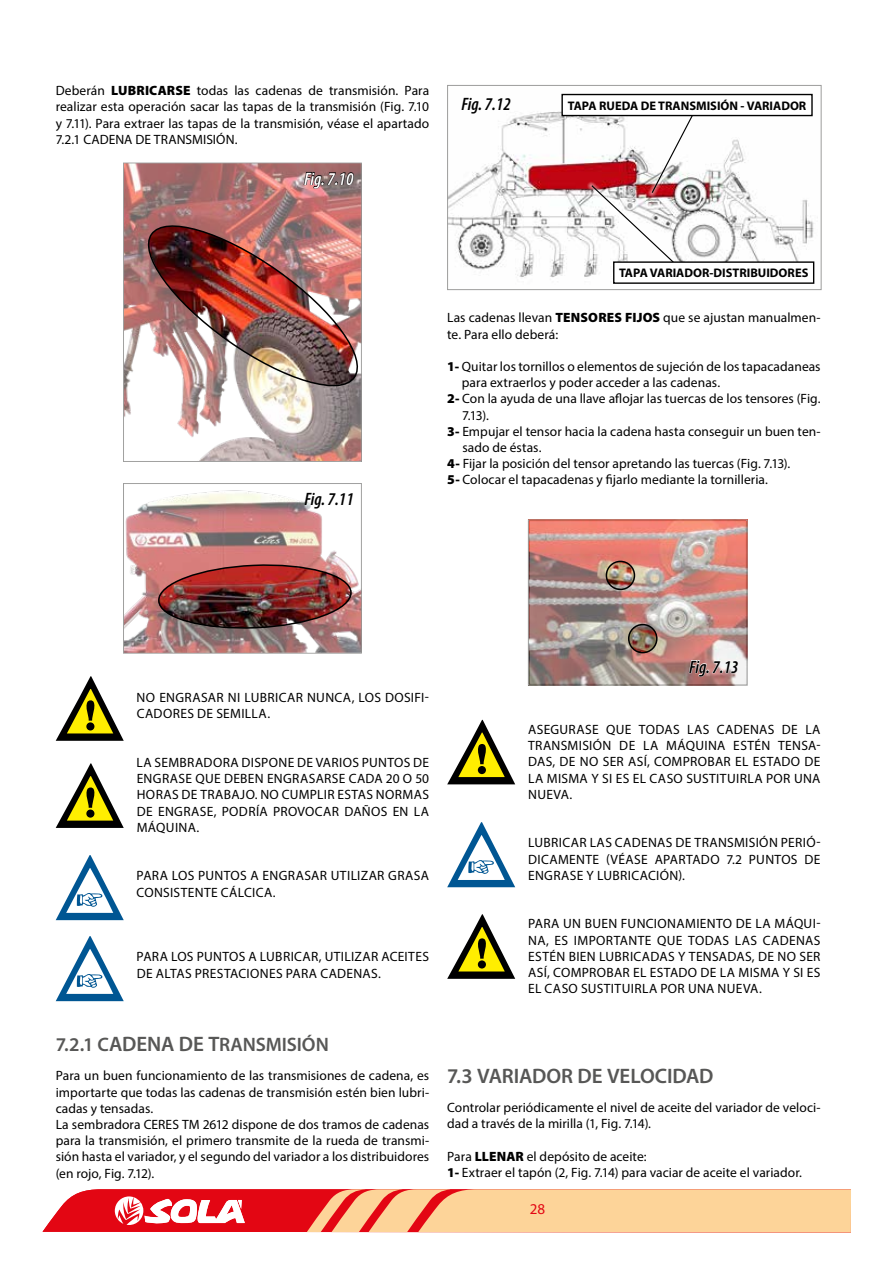
<style>
.page{position:relative;width:893px;height:1263px;background:#fff}
.page>*{position:absolute;margin:0;border:0;box-sizing:border-box;transform-origin:0 0}
.t1{font:600 21px "Myriad Pro";letter-spacing:-.01em;color:#575756}
.t2{font:600 19.5px "Myriad Pro";letter-spacing:-.005em;color:#575756}
.t3{font:italic 600 condensed 18px "Myriad Pro";color:#000}
.t4{font:italic 600 condensed 18px "Myriad Pro";color:#fff}
.t5{font:15px "Myriad Pro";color:#e30613}
.t6{font:13.5px/16.2px "Myriad Pro";letter-spacing:.005em;color:#000;text-align:justify}
.t7{font:13.5px/16.2px "Myriad Pro";letter-spacing:.025em;color:#000}
.t8{font:700 12.45px "Myriad Pro";color:#000}
.s1{font-weight:900}
.s2{font-size:21px}
</style>
<div class="page">
<svg style="left:43px;top:1189px;width:808px;height:43px;background:#f49677"></svg>
<svg style="left:124px;top:163px;width:237px;height:298px"></svg>
<svg style="left:303px;top:172px;width:51px;height:17px"></svg>
<img style="left:136px;top:215px;width:226px;height:182px">
<img style="left:123px;top:483px;width:239px;height:171px">
<svg style="left:447px;top:85px;width:375px;height:205px"></svg>
<svg style="left:587px;top:181px;width:26px;height:93px"></svg>
<svg style="left:696px;top:116px;width:3px;height:81px"></svg>
<svg style="left:590px;top:116px;width:106px;height:155px"></svg>
<div style="left:614px;top:262px;width:200px;height:21px;background:#fff"></div>
<div style="left:613px;top:261px;width:201px;height:23px;border:1px solid #000"></div>
<div style="left:562px;top:95px;width:250px;height:21px;background:#fff"></div>
<div style="left:561px;top:94px;width:252px;height:22px;border:1px solid #000"></div>
<div style="left:528px;top:519px;width:219px;height:166px;border:1px solid #9d9d9c"></div>
<img style="left:529px;top:521px;width:217px;height:163px">
<svg style="left:56px;top:676px;width:68px;height:65px"></svg>
<div style="left:86px;top:722px;width:8px;height:8px;background:#000;border-radius:50%"></div>
<svg style="left:56px;top:763px;width:68px;height:65px"></svg>
<div style="left:86px;top:809px;width:8px;height:9px;background:#000;border-radius:50%"></div>
<svg style="left:56px;top:855px;width:68px;height:65px"></svg>
<svg style="left:56px;top:936px;width:68px;height:65px"></svg>
<svg style="left:447px;top:720px;width:68px;height:64px"></svg>
<div style="left:478px;top:766px;width:8px;height:8px;background:#000;border-radius:50%"></div>
<svg style="left:447px;top:822px;width:68px;height:65px"></svg>
<svg style="left:447px;top:914px;width:68px;height:65px"></svg>
<div style="left:478px;top:960px;width:8px;height:8px;background:#000;border-radius:50%"></div>
<p class="t6" style="left:56px;top:82px;width:375px">Deberán <span class="s1">LUBRICARSE</span> todas las cadenas de transmisión. Para realizar esta operación sacar las tapas de la transmisión (Fig. 7.10 y 7.11). Para extraer las tapas de la transmisión, véase el apartado 7.2.1 CADENA DE TRANSMISIÓN.</p>
<h3 class="t4" style="left:304px;top:168px;width:51px">Fig. 7.10</h3>
<h3 class="t3" style="left:461px;top:93px;width:51px">Fig. 7.12</h3>
<p class="t8" style="left:568px;top:97px;width:240px">TAPA RUEDA DE TRANSMISIÓN - VARIADOR</p>
<h3 class="t3" style="left:304px;top:488px;width:51px">Fig. 7.11</h3>
<p class="t8" style="left:619px;top:265px;width:191px">TAPA VARIADOR-DISTRIBUIDORES</p>
<p class="t6" style="left:447px;top:310px;width:375px">Las cadenas llevan <span class="s1">TENSORES FIJOS</span> que se ajustan manualmen&shy;te. Para ello deberá:</p>
<p class="t6" style="left:447px;top:358px;width:375px"><span class="s1">1-</span> Quitar los tornillos o elementos de sujeción de los tapacadaneas</p>
<p class="t6" style="left:462px;top:374px;width:260px">para extraerlos y poder acceder a las cadenas.</p>
<p class="t6" style="left:447px;top:391px;width:375px"><span class="s1">2-</span> Con la ayuda de una llave aflojar las tuercas de los tensores (Fig.</p>
<p class="t6" style="left:462px;top:407px;width:28px">7.13).</p>
<p class="t6" style="left:447px;top:423px;width:375px"><span class="s1">3-</span> Empujar el tensor hacia la cadena hasta conseguir un buen ten-</p>
<p class="t6" style="left:462px;top:439px;width:81px">sado de éstas.</p>
<p class="t6" style="left:447px;top:455px;width:345px"><span class="s1">4-</span> Fijar la posición del tensor apretando las tuercas (Fig. 7.13).</p>
<p class="t6" style="left:447px;top:472px;width:322px"><span class="s1">5-</span> Colocar el tapacadenas y fijarlo mediante la tornilleria.</p>
<p class="t7" style="left:137px;top:689px;width:294px">NO ENGRASAR NI LUBRICAR NUNCA, LOS DOSIFI-<br>CADORES DE SEMILLA.</p>
<p class="t6" style="left:137px;top:754px;width:294px">LA SEMBRADORA DISPONE DE VARIOS PUNTOS DE ENGRASE QUE DEBEN ENGRASARSE CADA 20 O 50<br>HORAS DE TRABAJO. NO CUMPLIR ESTAS NORMAS DE ENGRASE, PODRÍA PROVOCAR DAÑOS EN LA MÁQUINA.</p>
<p class="t7" style="left:137px;top:867px;width:294px">PARA LOS PUNTOS A ENGRASAR UTILIZAR GRASA<br>CONSISTENTE CÁLCICA.</p>
<p class="t7" style="left:137px;top:948px;width:294px">PARA LOS PUNTOS A LUBRICAR, UTILIZAR ACEITES<br>DE ALTAS PRESTACIONES PARA CADENAS.</p>
<h2 class="t2" style="left:56px;top:1032px;width:275px">7.2.1 C<span class="s2">ADENA DE T</span>RANSMISIÓN</h2>
<p class="t6" style="left:56px;top:1067px;width:375px;text-align:left">Para un buen funcionamiento de las transmisiones de cadena, es importarte que todas las cadenas de transmisión estén bien lubri&shy;cadas y tensadas.<br>La sembradora CERES TM 2612 dispone de dos tramos de cadenas para la transmisión, el primero transmite de la rueda de transmi&shy;sión hasta el variador, y el segundo del variador a los distribuidores (en rojo, Fig. 7.12).</p>
<h3 class="t3" style="left:689px;top:656px;width:51px">Fig. 7.13</h3>
<p class="t6" style="left:528px;top:721px;width:294px">ASEGURASE QUE TODAS LAS CADENAS DE LA TRANSMISIÓN DE LA MÁQUINA ESTÉN TENSA-DAS, DE NO SER ASÍ, COMPROBAR EL ESTADO DE LA MISMA Y SI ES EL CASO SUSTITUIRLA POR UNA NUEVA.</p>
<p class="t6" style="left:528px;top:835px;width:294px">LUBRICAR LAS CADENAS DE TRANSMISIÓN PERIÓ-DICAMENTE (VÉASE APARTADO 7.2 PUNTOS DE ENGRASE Y LUBRICACIÓN).</p>
<p class="t6" style="left:528px;top:916px;width:294px">PARA UN BUEN FUNCIONAMIENTO DE LA MÁQUI-NA, ES IMPORTANTE QUE TODAS LAS CADENAS ESTÉN BIEN LUBRICADAS Y TENSADAS, DE NO SER ASÍ, COMPROBAR EL ESTADO DE LA MISMA Y SI ES EL CASO SUSTITUIRLA POR UNA NUEVA.</p>
<h1 class="t1" style="left:447px;top:1063px;width:268px">7.3 VARIADOR DE VELOCIDAD</h1>
<p class="t6" style="left:447px;top:1099px;width:375px">Controlar periódicamente el nivel de aceite del variador de veloci&shy;dad a través de la mirilla (1, Fig. 7.14).</p>
<p class="t6" style="left:447px;top:1148px;width:356px">Para <span class="s1">LLENAR</span> el depósito de aceite:<br><span class="s1">1-</span> Extraer el tapón (2, Fig. 7.14) para vaciar de aceite el variador.</p>
<p class="t5" style="left:530px;top:1199px;width:17px">28</p>
</div>
